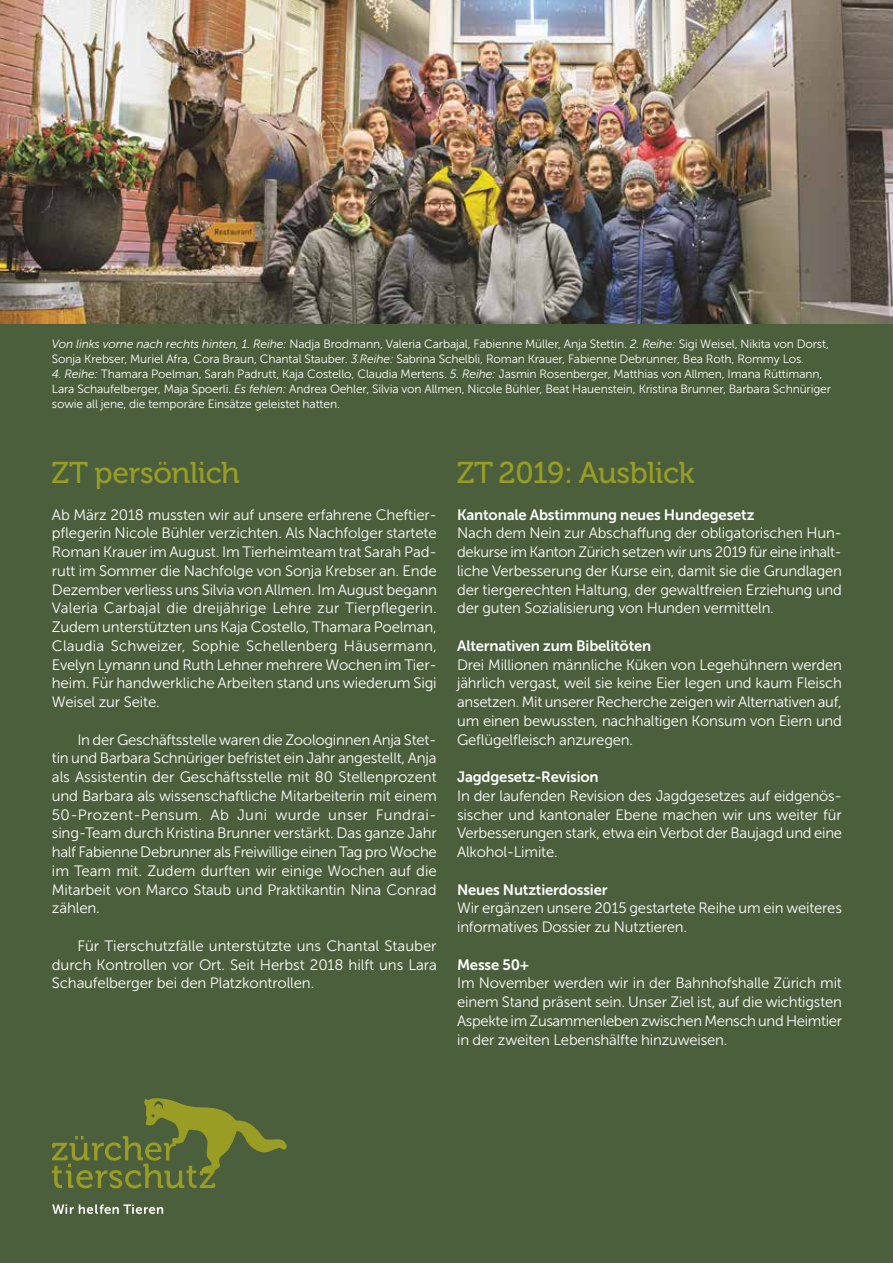
<style>
.page{position:relative;width:893px;height:1263px;background:#4c5f3c}
.page>*{position:absolute;margin:0;border:0;box-sizing:border-box;transform-origin:0 0}
.t1{font:30px "Museo 500";letter-spacing:-.01em;color:#999d24}
.t2{font:15px/18.8px "Museo Sans 300";letter-spacing:-.01em;color:#fff;text-align:justify}
.t3{font:15px "Museo Sans 700";letter-spacing:-.01em;color:#fff}
.t4{font:12px/15px "Museo Sans 300";letter-spacing:-.01em;color:#fff}
.s1{font-style:italic}
</style>
<div class="page">
<svg style="left:52px;top:1098px;width:235px;height:90px"></svg>
<svg style="left:52px;top:1204px;width:111px;height:10px"></svg>
<img style="left:0;top:0;width:893px;height:323px">
<p class="t4" style="left:52px;top:337px;width:778px"><span class="s1">Von links vorne nach rechts hinten, 1. Reihe:</span> Nadja Brodmann, Valeria Carbajal, Fabienne Müller, Anja Stettin. <span class="s1">2. Reihe:</span> Sigi Weisel, Nikita von Dorst,<br>Sonja Krebser, Muriel Afra, Cora Braun, Chantal Stauber. <span class="s1">3.Reihe:</span> Sabrina Schelbli, Roman Krauer, Fabienne Debrunner, Bea Roth, Rommy Los.</p>
<p class="t4" style="left:52px;top:367px;width:781px"><span class="s1">4. Reihe:</span> Thamara Poelman, Sarah Padrutt, Kaja Costello, Claudia Mertens. <span class="s1">5. Reihe:</span> Jasmin Rosenberger, Matthias von Allmen, Imana Rüttimann,<br>Lara Schaufelberger, Maja Spoerli. <span class="s1">Es fehlen:</span> Andrea Oehler, Silvia von Allmen, Nicole Bühler, Beat Hauenstein, Kristina Brunner, Barbara Schnüriger sowie all jene, die temporäre Einsätze geleistet hatten.</p>
<h1 class="t1" style="left:52px;top:456px;width:190px">ZT persönlich</h1>
<p class="t2" style="left:52px;top:505px;width:387px">Ab März 2018 mussten wir auf unsere erfahrene Cheftier&shy;pflegerin Nicole Bühler verzichten. Als Nachfolger startete Roman Krauer im August. Im Tierheimteam trat Sarah Pad&shy;rutt im Sommer die Nachfolge von Sonja Krebser an. Ende Dezember verliess uns Silvia von Allmen. Im August begann Valeria Carbajal die dreijährige Lehre zur Tierpflegerin.<br>Zudem unterstützten uns Kaja Costello, Thamara Poelman, Claudia Schweizer, Sophie Schellenberg Häusermann, Evelyn Lymann und Ruth Lehner mehrere Wochen im Tier&shy;heim. Für handwerkliche Arbeiten stand uns wiederum Sigi Weisel zur Seite.</p>
<p class="t2" style="left:52px;top:730px;width:386px;text-indent:26px">In der Geschäftsstelle waren die Zoologinnen Anja Stet&shy;tin und Barbara Schnüriger befristet ein Jahr angestellt, Anja als Assistentin der Geschäftsstelle mit 80 Stellenprozent und Barbara als wissenschaftliche Mitarbeiterin mit einem 50-Prozent-Pensum. Ab Juni wurde unser Fundrai&shy;sing-Team durch Kristina Brunner verstärkt. Das ganze Jahr half Fabienne Debrunner als Freiwillige einen Tag pro Woche im Team mit. Zudem durften wir einige Wochen auf die Mitarbeit von Marco Staub und Praktikantin Nina Conrad zählen.</p>
<p class="t2" style="left:52px;top:936px;width:386px;text-indent:26px">Für Tierschutzfälle unterstützte uns Chantal Stauber durch Kontrollen vor Ort. Seit Herbst 2018 hilft uns Lara Schaufelberger bei den Platzkontrollen.</p>
<h1 class="t1" style="left:457px;top:456px;width:239px">ZT 2019: Ausblick</h1>
<p class="t3" style="left:457px;top:506px;width:299px">Kantonale Abstimmung neues Hundegesetz</p>
<p class="t2" style="left:457px;top:524px;width:386px">Nach dem Nein zur Abschaffung der obligatorischen Hun&shy;dekurse im Kanton Zürich setzen wir uns 2019 für eine inhalt&shy;liche Verbesserung der Kurse ein, damit sie die Grundlagen der tiergerechten Haltung, der gewaltfreien Erziehung und der guten Sozialisierung von Hunden vermitteln.</p>
<p class="t3" style="left:457px;top:637px;width:196px">Alternativen zum Bibelitöten</p>
<p class="t2" style="left:457px;top:655px;width:386px">Drei Millionen männliche Küken von Legehühnern werden jährlich vergast, weil sie keine Eier legen und kaum Fleisch ansetzen. Mit unserer Recherche zeigen wir Alternativen auf, um einen bewussten, nachhaltigen Konsum von Eiern und Geflügelfleisch anzuregen.</p>
<p class="t3" style="left:457px;top:769px;width:143px">Jagdgesetz-Revision</p>
<p class="t2" style="left:457px;top:786px;width:386px">In der laufenden Revision des Jagdgesetzes auf eidgenös&shy;sischer und kantonaler Ebene machen wir uns weiter für Verbesserungen stark, etwa ein Verbot der Baujagd und eine Alkohol-Limite.</p>
<p class="t3" style="left:457px;top:881px;width:152px">Neues Nutztierdossier</p>
<p class="t2" style="left:457px;top:899px;width:386px">Wir ergänzen unsere 2015 gestartete Reihe um ein weiteres informatives Dossier zu Nutztieren.</p>
<p class="t3" style="left:457px;top:956px;width:74px">Messe 50+</p>
<p class="t2" style="left:457px;top:974px;width:386px">Im November werden wir in der Bahnhofshalle Zürich mit einem Stand präsent sein. Unser Ziel ist, auf die wichtigsten Aspekte im Zusammenleben zwischen Mensch und Heimtier in der zweiten Lebenshälfte hinzuweisen.</p>
</div>
